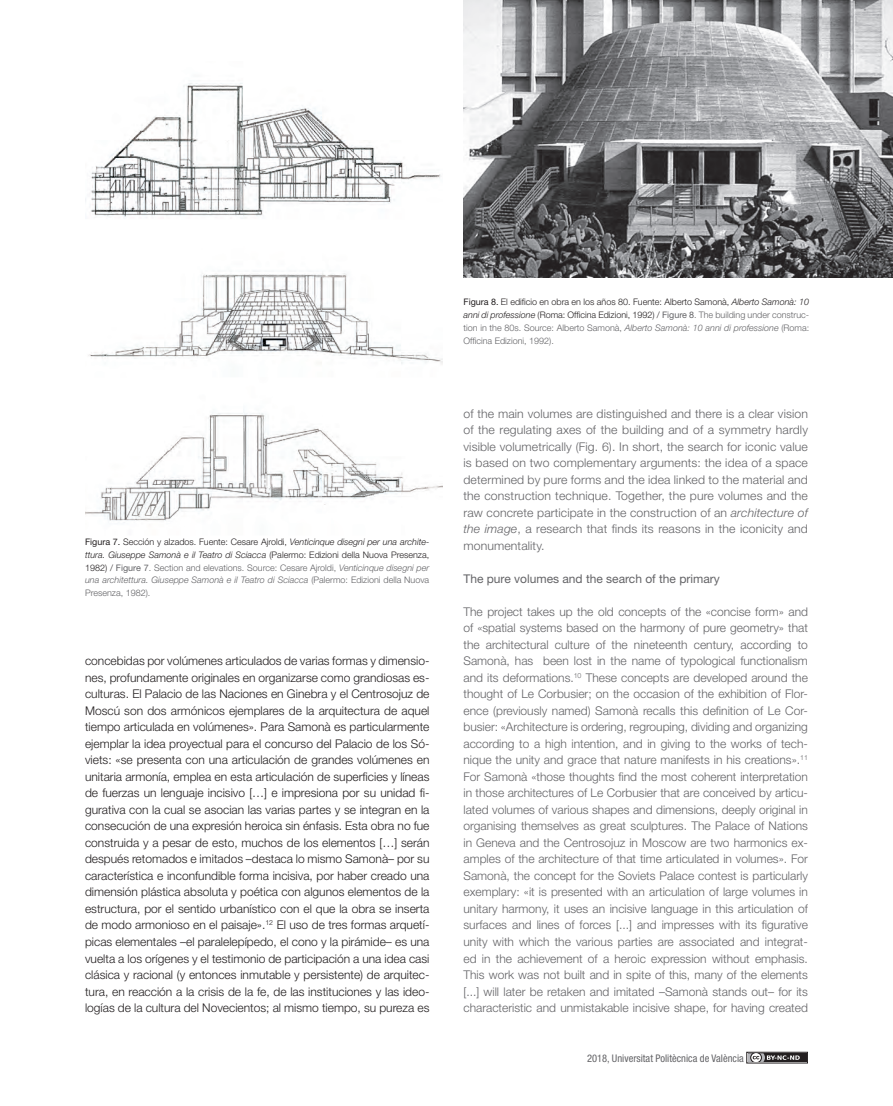
<style>
.page{position:relative;width:893px;height:1106px;background:#fff}
.page>*{position:absolute;margin:0;border:0;box-sizing:border-box;transform-origin:0 0}
.t1{font:300 12px/16.5px "Helvetica Neue LT Std";color:#636366;text-align:justify}
.t2{font:300 12px/16.5px "Helvetica Neue LT Std";color:#231f20;text-align:justify}
.t3{font:12px "Helvetica Neue LT Std";color:#636366}
.t4{font:condensed 10.5px "Helvetica Neue LT Std";color:#636366}
.t5{font:300 9px/12.8px "Helvetica Neue LT Std";color:#636366;text-align:justify}
.s1{font-weight:400;color:#231f20}
.s2{color:#231f20}
.s3{font-style:italic;color:#231f20}
.s4{font-weight:400}
.s5{font-style:italic}
</style>
<div class="page">
<div style="left:746px;top:1051px;width:62px;height:12px;border:1px solid #231f20"></div>
<div style="left:748px;top:1053px;width:58px;height:8px;background:#231f20"></div>
<svg style="left:748px;top:1053px;width:52px;height:8px"></svg>
<img style="left:85px;top:83px;width:357px;height:440px">
<img style="left:463px;top:0;width:430px;height:278px">
<p class="t5" style="left:85px;top:535px;width:346px"><span class="s1">Figura 7.</span> <span class="s2">Sección y alzados. Fuente: Cesare Ajroldi,</span> <span class="s3">Venticinque disegni per una archite&shy;ttura. Giuseppe Samonà e il Teatro di Sciacca</span> <span class="s2">(Palermo: Edizioni della Nuova Presenza, 1982) /</span> <span class="s4">Figure 7</span>. Section and elevations. Source: Cesare Ajroldi, <span class="s5">Venticinque disegni per una architettura. Giuseppe Samonà e il Teatro di Sciacca</span> (Palermo: Edizioni della Nuova Presenza, 1982).</p>
<p class="t2" style="left:85px;top:652px;width:346px">concebidas por volúmenes articulados de varias formas y dimensio&shy;nes, profundamente originales en organizarse como grandiosas es&shy;culturas. El Palacio de las Naciones en Ginebra y el Centrosojuz de Moscú son dos armónicos ejemplares de la arquitectura de aquel tiempo articulada en volúmenes». Para Samonà es particularmente ejemplar la idea proyectual para el concurso del Palacio de los Só&shy;viets: «se presenta con una articulación de grandes volúmenes en unitaria armonía, emplea en esta articulación de superficies y líneas de fuerzas un lenguaje incisivo […] e impresiona por su unidad fi&shy;gurativa con la cual se asocian las varias partes y se integran en la consecución de una expresión heroica sin énfasis. Esta obra no fue construida y a pesar de esto, muchos de los elementos […] serán después retomados e imitados –destaca lo mismo Samonà– por su característica e inconfundible forma incisiva, por haber creado una dimensión plástica absoluta y poética con algunos elementos de la estructura, por el sentido urbanístico con el que la obra se inserta de modo armonioso en el paisaje».<sup>12</sup> El uso de tres formas arquetí&shy;picas elementales –el paralelepípedo, el cono y la pirámide– es una vuelta a los orígenes y el testimonio de participación a una idea casi clásica y racional (y entonces inmutable y persistente) de arquitec&shy;tura, en reacción a la crisis de la fe, de las instituciones y las ideo&shy;logías de la cultura del Novecientos; al mismo tiempo, su pureza es</p>
<p class="t5" style="left:463px;top:296px;width:347px"><span class="s1">Figura 8.</span> <span class="s2">El edificio en obra en los años 80. Fuente: Alberto Samonà,</span> <span class="s3">Alberto Samonà: 10 anni di professione</span> <span class="s2">(Roma: Officina Edizioni, 1992) /</span> <span class="s4">Figure 8</span>. The building under construc&shy;tion in the 80s. Source: Alberto Samonà, <span class="s5">Alberto Samonà: 10 anni di professione</span> (Roma:<br>Officina Edizioni, 1992).</p>
<p class="t1" style="left:463px;top:405px;width:346px">of the main volumes are distinguished and there is a clear vision of the regulating axes of the building and of a symmetry hardly visible volumetrically (Fig. 6). In short, the search for iconic value is based on two complementary arguments: the idea of a space determined by pure forms and the idea linked to the material and the construction technique. Together, the pure volumes and the raw concrete participate in the construction of an <span class="s5">architecture of the image</span>, a research that finds its reasons in the iconicity and monumentality.</p>
<p class="t3" style="left:463px;top:571px;width:258px">The pure volumes and the search of the primary</p>
<p class="t1" style="left:463px;top:603px;width:346px">The project takes up the old concepts of the «concise form» and of «spatial systems based on the harmony of pure geometry» that the architectural culture of the nineteenth century, according to Samonà, has been lost in the name of typological functionalism and its deformations.<sup>10</sup> These concepts are developed around the thought of Le Corbusier; on the occasion of the exhibition of Flor&shy;ence (previously named) Samonà recalls this definition of Le Cor&shy;busier: «Architecture is ordering, regrouping, dividing and organizing according to a high intention, and in giving to the works of tech&shy;nique the unity and grace that nature manifests in his creations».<sup>11<br></sup>For Samonà «those thoughts find the most coherent interpretation in those architectures of Le Corbusier that are conceived by articu&shy;lated volumes of various shapes and dimensions, deeply original in organising themselves as great sculptures. The Palace of Nations in Geneva and the Centrosojuz in Moscow are two harmonics ex&shy;amples of the architecture of that time articulated in volumes». For Samonà, the concept for the Soviets Palace contest is particularly exemplary: «it is presented with an articulation of large volumes in unitary harmony, it uses an incisive language in this articulation of surfaces and lines of forces [...] and impresses with its figurative unity with which the various parties are associated and integrat&shy;ed in the achievement of a heroic expression without emphasis.<br>This work was not built and in spite of this, many of the elements [...] will later be retaken and imitated –Samonà stands out– for its characteristic and unmistakable incisive shape, for having created</p>
<p class="t4" style="left:587px;top:1051px;width:158px">2018, Universitat Politècnica de València</p>
</div>
